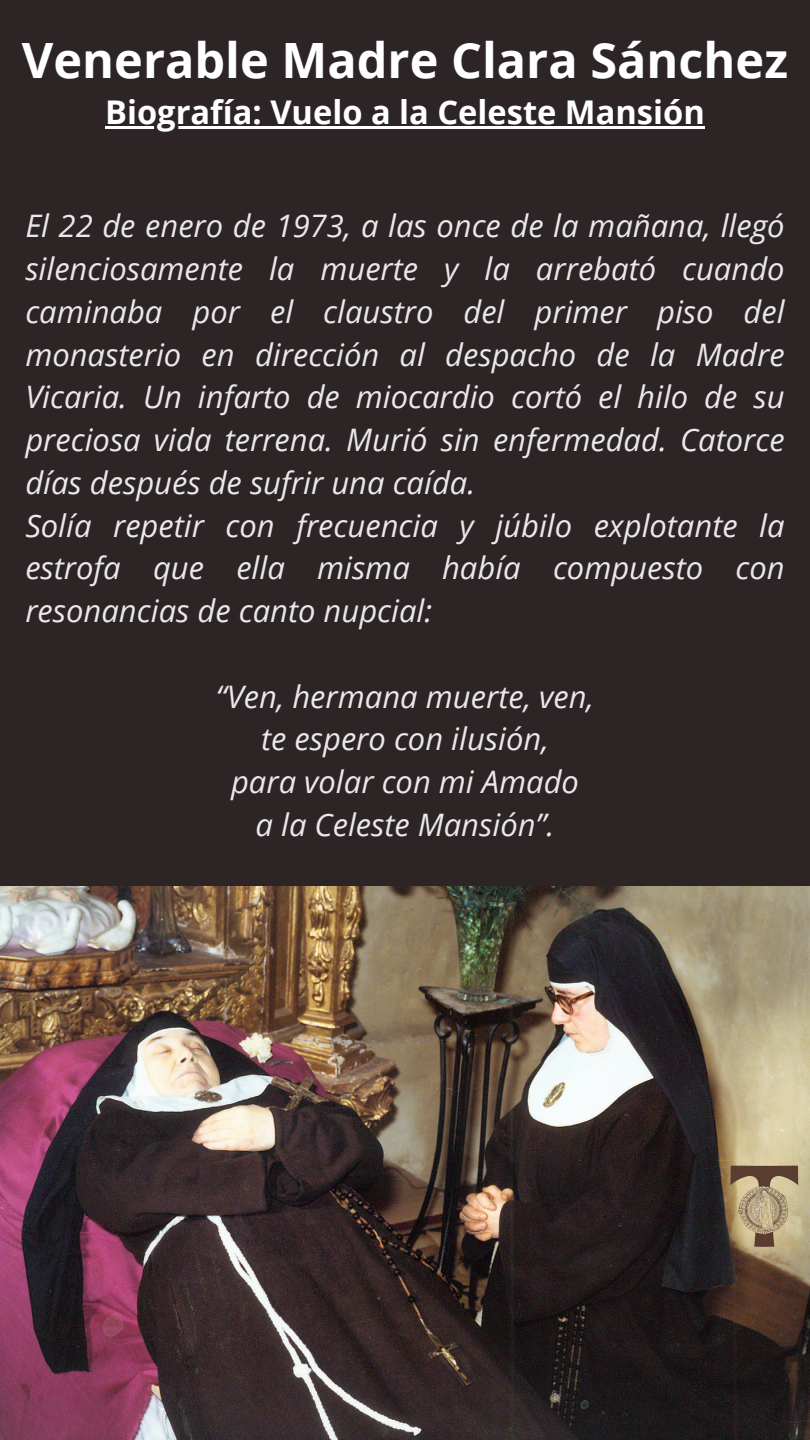
<style>
.page{position:relative;width:810px;height:1440px;background:#2d2425}
.page>*{position:absolute;margin:0;border:0;box-sizing:border-box;transform-origin:0 0}
.t1{font:700 48.7px "Open Sans";color:#fff}
.t2{font:700 32.7px "Open Sans";color:#fff}
.t3{font:italic 31px/42.8px "Open Sans";color:#e9e9e9;text-align:justify}
</style>
<div class="page">
<img style="left:0;top:886px;width:810px;height:554px">
<hr style="left:105px;top:126px;width:600px;height:3px;background:#fff">
<img style="left:730px;top:1163px;width:69px;height:87px">
<h1 class="t1" style="left:22px;top:26px;width:768px">Venerable Madre Clara Sánchez</h1>
<h2 class="t2" style="left:105px;top:89px;width:601px">Biografía: Vuelo a la Celeste Mansión</h2>
<p class="t3" style="left:25px;top:204px;width:761px">El 22 de enero de 1973, a las once de la mañana, llegó silenciosamente la muerte y la arrebató cuando caminaba por el claustro del primer piso del monasterio en dirección al despacho de la Madre Vicaria. Un infarto de miocardio cortó el hilo de su preciosa vida terrena. Murió sin enfermedad. Catorce días después de sufrir una caída.</p>
<p class="t3" style="left:25px;top:503px;width:761px">Solía repetir con frecuencia y júbilo explotante la estrofa que ella misma había compuesto con resonancias de canto nupcial:</p>
<p class="t3" style="left:216px;top:674px;width:380px">“Ven, hermana muerte, ven,</p>
<p class="t3" style="left:261px;top:717px;width:289px">te espero con ilusión,</p>
<p class="t3" style="left:231px;top:760px;width:349px">para volar con mi Amado</p>
<p class="t3" style="left:256px;top:802px;width:300px">a la Celeste Mansión”.</p>
</div>
